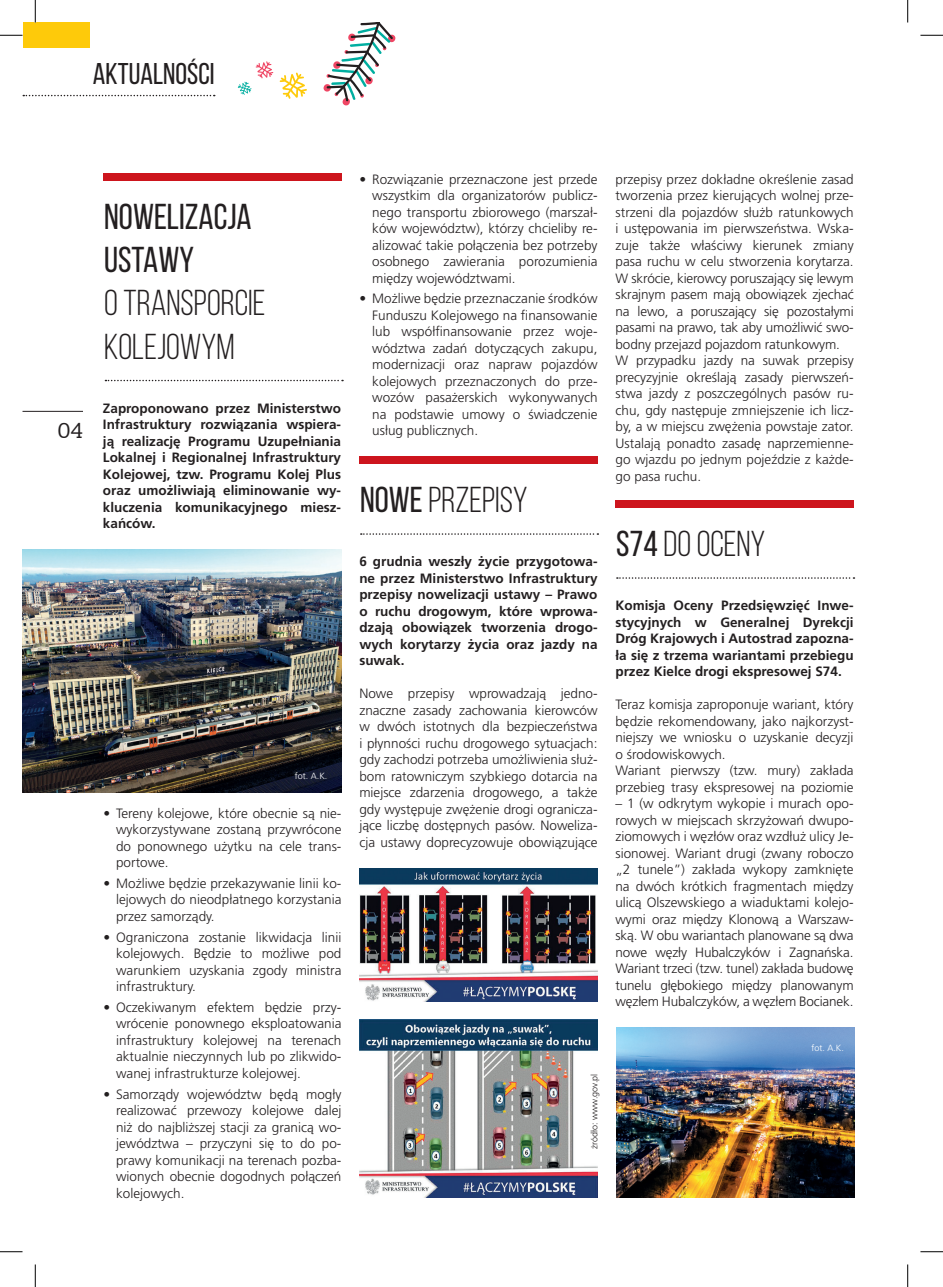
<style>
.page{position:relative;width:943px;height:1287px;background:#fff}
.page>*{position:absolute;margin:0;border:0;box-sizing:border-box;transform-origin:0 0}
.t1{font:36px/43.2px "Bebas Neue";color:#231f20}
.t2{font:36px/43.2px "Bebas Neue";color:#231f20}
.t3{font:30px "Bebas Neue";color:#231f20}
.t4{font:22.5px "PF Agora Slab Pro";color:#231f20}
.t5{font:300 13.5px/16.5px "Frutiger LT Pl";color:#231f20;text-align:justify}
.t6{font:700 13.5px/16.5px "Frutiger LT Pl";color:#231f20;text-align:justify}
.t7{font:300 9px "Frutiger LT Pl";color:#231f20}
.t8{font:300 9px "Frutiger LT Pl";color:#fff}
.s1{font-style:inherit}
</style>
<div class="page">
<img style="left:22px;top:549px;width:319px;height:243px">
<img style="left:359px;top:1019px;width:238px;height:178px">
<img style="left:359px;top:868px;width:238px;height:134px">
<img style="left:616px;top:1027px;width:237px;height:170px">
<div style="left:104px;top:173px;width:237px;height:8px;background:#cd151d"></div>
<div style="left:359px;top:457px;width:238px;height:7px;background:#cd151d"></div>
<svg style="left:105px;top:380px;width:238px;height:1px"></svg>
<svg style="left:360px;top:533px;width:238px;height:2px"></svg>
<div style="left:615px;top:500px;width:238px;height:8px;background:#cd151d"></div>
<svg style="left:616px;top:577px;width:238px;height:2px"></svg>
<svg style="left:23px;top:95px;width:192px;height:1px"></svg>
<hr style="left:23px;top:411px;width:60px;height:1px;background:#231f20">
<div style="left:23px;top:22px;width:67px;height:26px;background:#feca0a"></div>
<svg style="left:279px;top:73px;width:28px;height:26px"></svg>
<svg style="left:238px;top:61px;width:35px;height:34px"></svg>
<svg style="left:323px;top:22px;width:73px;height:84px"></svg>
<hr style="left:34px;top:0;width:2px;height:23px;background:#fff">
<svg style="left:0;top:35px;width:22px;height:1px"></svg>
<svg style="left:920px;top:35px;width:22px;height:1px"></svg>
<svg style="left:0;top:1251px;width:22px;height:1px"></svg>
<svg style="left:920px;top:1251px;width:22px;height:1px"></svg>
<svg style="left:35px;top:0;width:1px;height:23px"></svg>
<svg style="left:35px;top:1264px;width:1px;height:23px"></svg>
<svg style="left:907px;top:0;width:1px;height:23px"></svg>
<svg style="left:907px;top:1264px;width:1px;height:23px"></svg>
<h2 class="t3" style="left:93px;top:57px;width:123px">AKTUALNOŚCI</h2>
<h3 class="t4" style="left:58px;top:416px;width:27px">04</h3>
<h1 class="t2" style="left:104px;top:194px;width:149px">NOWELIZACJA<br>USTAWY</h1>
<h1 class="t1" style="left:104px;top:281px;width:162px">O TRANSPORCIE<br>KOLEJOWYM</h1>
<p class="t6" style="left:103px;top:400px;width:239px">Zaproponowano przez Ministerstwo Infrastruktury rozwiązania wspiera&shy;ją realizację Programu Uzupełniania Lokalnej i Regionalnej Infrastruktury Kolejowej, tzw. Programu Kolej Plus oraz umożliwiają eliminowanie wy&shy;kluczenia komunikacyjnego miesz&shy;kańców.</p>
<p class="t8" style="left:295px;top:771px;width:34px">fot. A.K.</p>
<p class="t5" style="left:116px;top:805px;width:227px;text-indent:-13px">• Tereny kolejowe, które obecnie są nie&shy;wykorzystywane zostaną przywrócone do ponownego użytku na cele trans&shy;portowe.</p>
<p class="t5" style="left:116px;top:875px;width:227px;text-indent:-13px">• Możliwe będzie przekazywanie linii ko&shy;lejowych do nieodpłatnego korzystania przez samorządy.</p>
<p class="t5" style="left:116px;top:929px;width:227px;text-indent:-13px">• Ograniczona zostanie likwidacja linii kolejowych. Będzie to możliwe pod warunkiem uzyskania zgody ministra infrastruktury.</p>
<p class="t5" style="left:116px;top:999px;width:227px;text-indent:-13px">• Oczekiwanym efektem będzie przy&shy;wrócenie ponownego eksploatowania infrastruktury kolejowej na terenach aktualnie nieczynnych lub po zlikwido&shy;wanej infrastrukturze kolejowej.</p>
<p class="t5" style="left:116px;top:1086px;width:227px;text-indent:-13px">• Samorządy województw będą mogły realizować przewozy kolejowe dalej niż do najbliższej stacji za granicą wo&shy;jewództwa – przyczyni się to do po&shy;prawy komunikacji na terenach pozba&shy;wionych obecnie dogodnych połączeń kolejowych.</p>
<p class="t5" style="left:372px;top:171px;width:227px;text-indent:-13px">• Rozwiązanie przeznaczone jest przede wszystkim dla organizatorów publicz&shy;nego transportu zbiorowego (marszał&shy;ków województw), którzy chcieliby re&shy;alizować takie połączenia bez potrzeby osobnego zawierania porozumienia między województwami.</p>
<p class="t5" style="left:372px;top:291px;width:227px;text-indent:-13px">• Możliwe będzie przeznaczanie środków Funduszu Kolejowego na finansowanie lub współfinansowanie przez woje&shy;wództwa zadań dotyczących zakupu, modernizacji oraz napraw pojazdów kolejowych przeznaczonych do prze&shy;wozów pasażerskich wykonywanych na podstawie umowy o świadczenie usług publicznych.</p>
<h1 class="t1" style="left:360px;top:478px;width:169px"><span class="s1">NOWE</span> PRZEPISY</h1>
<p class="t6" style="left:359px;top:553px;width:239px">6 grudnia weszły życie przygotowa&shy;ne przez Ministerstwo Infrastruktury przepisy nowelizacji ustawy – Prawo o ruchu drogowym, które wprowa&shy;dzają obowiązek tworzenia drogo&shy;wych korytarzy życia oraz jazdy na suwak.</p>
<p class="t5" style="left:359px;top:685px;width:239px">Nowe przepisy wprowadzają jedno&shy;znaczne zasady zachowania kierowców w dwóch istotnych dla bezpieczeństwa i płynności ruchu drogowego sytuacjach: gdy zachodzi potrzeba umożliwienia służ&shy;bom ratowniczym szybkiego dotarcia na miejsce zdarzenia drogowego, a także gdy występuje zwężenie drogi ogranicza&shy;jące liczbę dostępnych pasów. Noweliza&shy;cja ustawy doprecyzowuje obowiązujące</p>
<p class="t7" style="left:589px;top:1148px;width:76px;rotate:-90deg">żródło: www.gov.pl</p>
<p class="t5" style="left:615px;top:171px;width:239px;text-align:left">przepisy przez dokładne określenie zasad tworzenia przez kierujących wolnej prze&shy;strzeni dla pojazdów służb ratunkowych i ustępowania im pierwszeństwa. Wska&shy;zuje także właściwy kierunek zmiany pasa ruchu w celu stworzenia korytarza.<br>W skrócie, kierowcy poruszający się lewym skrajnym pasem mają obowiązek zjechać na lewo, a poruszający się pozostałymi pasami na prawo, tak aby umożliwić swo&shy;bodny przejazd pojazdom ratunkowym.<br>W przypadku jazdy na suwak przepisy precyzyjnie określają zasady pierwszeń&shy;stwa jazdy z poszczególnych pasów ru&shy;chu, gdy następuje zmniejszenie ich licz&shy;by, a w miejscu zwężenia powstaje zator.<br>Ustalają ponadto zasadę naprzemienne&shy;go wjazdu po jednym pojeździe z każde&shy;go pasa ruchu.</p>
<h1 class="t1" style="left:616px;top:522px;width:151px"><span class="s1">S74</span> DO OCENY</h1>
<p class="t6" style="left:615px;top:597px;width:239px">Komisja Oceny Przedsięwzięć Inwe&shy;stycyjnych w Generalnej Dyrekcji Dróg Krajowych i Autostrad zapozna&shy;ła się z trzema wariantami przebiegu przez Kielce drogi ekspresowej S74.</p>
<p class="t5" style="left:615px;top:696px;width:239px;text-align:left">Teraz komisja zaproponuje wariant, który będzie rekomendowany, jako najkorzyst&shy;niejszy we wniosku o uzyskanie decyzji o środowiskowych.<br>Wariant pierwszy (tzw. mury) zakłada przebieg trasy ekspresowej na poziomie</p>
<p class="t5" style="left:615px;top:795px;width:239px">– 1 (w odkrytym wykopie i murach opo&shy;rowych w miejscach skrzyżowań dwupo&shy;ziomowych i węzłów oraz wzdłuż ulicy Je&shy;sionowej. Wariant drugi (zwany roboczo „2 tunele”) zakłada wykopy zamknięte na dwóch krótkich fragmentach między ulicą Olszewskiego a wiaduktami kolejo&shy;wymi oraz między Klonową a Warszaw&shy;ską. W obu wariantach planowane są dwa nowe węzły Hubalczyków i Zagnańska.<br>Wariant trzeci (tzw. tunel) zakłada budowę tunelu głębokiego między planowanym węzłem Hubalczyków, a węzłem Bocianek.</p>
<p class="t8" style="left:811px;top:1042px;width:34px">fot. A.K.</p>
</div>
